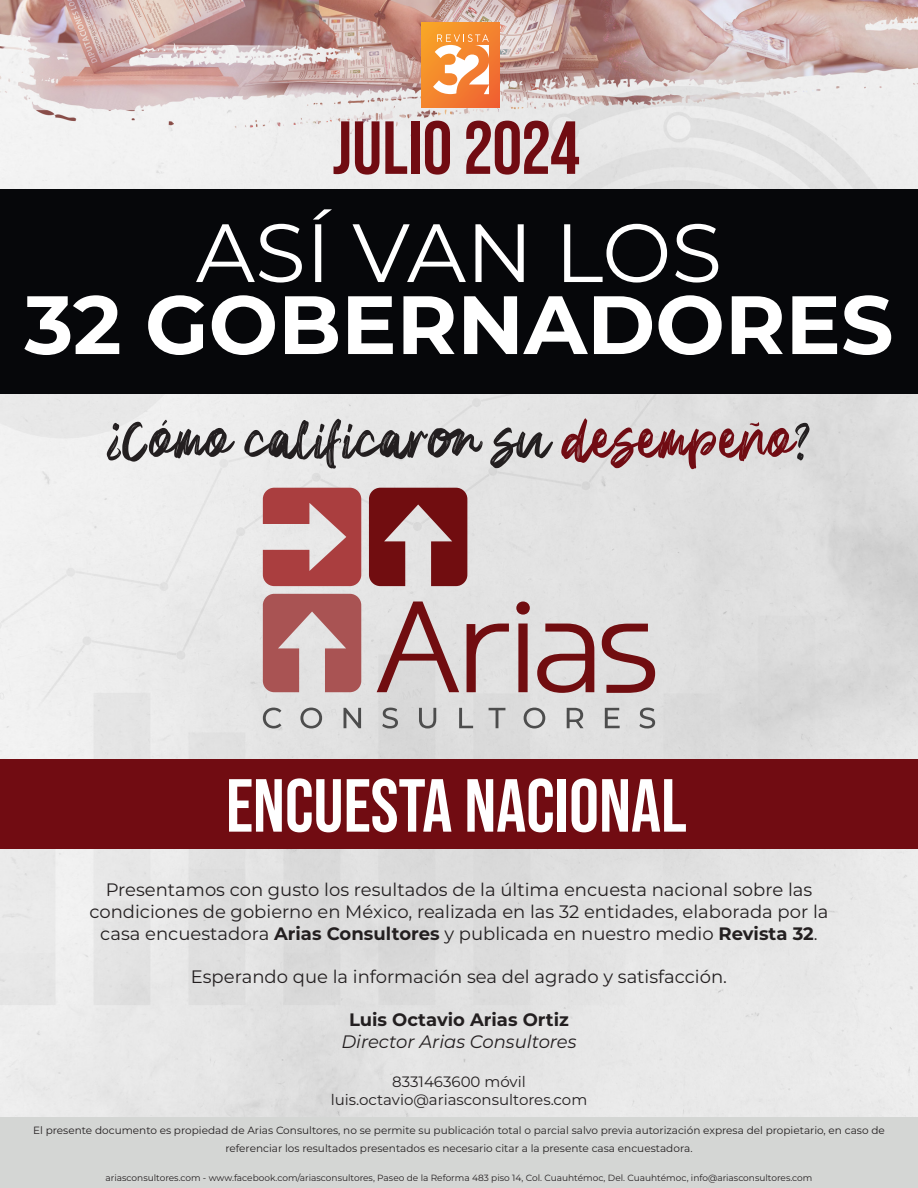
<style>
.page{position:relative;width:918px;height:1188px;background:#fff}
.page>*{position:absolute;margin:0;border:0;box-sizing:border-box;transform-origin:0 0}
.t1{font:700 82.5px "Montserrat";color:#fff}
.t2{font:82.5px "Montserrat";color:#fff}
.t3{font:700 75px "Bebas Neue Pro";color:#fff}
.t4{font:700 75px "Bebas Neue Pro";color:#710c12}
.t5{font:52.5px "Brilliant Mastaka";color:#231f20}
.t6{font:18px/21.6px "Montserrat";color:#231f20;text-align:center}
.t7{font:italic 18px "Montserrat";color:#231f20}
.t8{font:700 18px "Montserrat";color:#231f20}
.t9{font:15px "Montserrat";color:#231f20}
.t10{font:10.5px/18px "Montserrat";color:#231f20;text-align:center}
.t11{font:9px "Montserrat";color:#231f20}
.s1{color:#710c13}
.s2{font-weight:700}
</style>
<div class="page">
<img style="left:0;top:0;width:918px;height:1118px">
<svg style="left:422px;top:23px;width:78px;height:85px;background:#f3822d"></svg>
<svg style="left:433px;top:34px;width:56px;height:60px"></svg>
<div style="left:0;top:189px;width:918px;height:205px;background:#06070a"></div>
<div style="left:0;top:759px;width:918px;height:90px;background:#710c12"></div>
<svg style="left:263px;top:594px;width:98px;height:98px;background:#b77777"></svg>
<svg style="left:263px;top:488px;width:98px;height:98px;background:#ba6b6c"></svg>
<svg style="left:369px;top:488px;width:98px;height:98px;background:#8e4446"></svg>
<svg style="left:537px;top:624px;width:57px;height:69px;background:#b18788"></svg>
<svg style="left:516px;top:602px;width:14px;height:90px"></svg>
<svg style="left:467px;top:624px;width:42px;height:68px;background:#bd9e9f"></svg>
<svg style="left:602px;top:624px;width:53px;height:69px;background:#b69091"></svg>
<svg style="left:377px;top:602px;width:82px;height:90px;background:#c2a8a9"></svg>
<svg style="left:263px;top:708px;width:18px;height:20px"></svg>
<svg style="left:300px;top:708px;width:22px;height:20px"></svg>
<svg style="left:344px;top:708px;width:17px;height:20px"></svg>
<svg style="left:382px;top:708px;width:16px;height:20px"></svg>
<svg style="left:419px;top:708px;width:17px;height:20px"></svg>
<svg style="left:459px;top:708px;width:14px;height:20px"></svg>
<svg style="left:489px;top:708px;width:16px;height:20px"></svg>
<svg style="left:524px;top:708px;width:21px;height:20px"></svg>
<svg style="left:567px;top:708px;width:17px;height:20px"></svg>
<svg style="left:605px;top:708px;width:15px;height:20px"></svg>
<svg style="left:639px;top:708px;width:16px;height:20px"></svg>
<div style="left:0;top:1118px;width:918px;height:70px;background:#d4d6d4"></div>
<p class="t4" style="left:333px;top:105px;width:249px">JULIO 2024</p>
<p class="t2" style="left:196px;top:196px;width:528px">ASÍ VAN LOS</p>
<p class="t1" style="left:24px;top:265px;width:871px">32 GOBERNADORES</p>
<p class="t5" style="left:106px;top:411px;width:707px">¿Cómo calificaron su <span class="s1">desempeño</span>?</p>
<p class="t3" style="left:226px;top:763px;width:462px">ENCUESTA NACIONAL</p>
<p class="t6" style="left:89px;top:878px;width:741px">Presentamos con gusto los resultados de la última encuesta nacional sobre las condiciones de gobierno en México, realizada en las 32 entidades, elaborada por la casa encuestadora <span class="s2">Arias Consultores</span> y publicada en nuestro medio <span class="s2">Revista 32</span>.</p>
<p class="t6" style="left:191px;top:965px;width:538px">Esperando que la información sea del agrado y satisfacción.</p>
<p class="t8" style="left:349px;top:1007px;width:221px">Luis Octavio Arias Ortiz</p>
<p class="t7" style="left:341px;top:1029px;width:237px">Director Arias Consultores</p>
<p class="t9" style="left:392px;top:1071px;width:135px">8331463600 móvil</p>
<p class="t9" style="left:331px;top:1089px;width:258px">luis.octavio@ariasconsultores.com</p>
<p class="t10" style="left:33px;top:1121px;width:853px">El presente documento es propiedad de Arias Consultores, no se permite su publicación total o parcial salvo previa autorización expresa del propietario, en caso de referenciar los resultados presentados es necesario citar a la presente casa encuestadora.</p>
<p class="t11" style="left:106px;top:1172px;width:708px">ariasconsultores.com - www.facebook.com/ariasconsultores, Paseo de la Reforma 483 piso 14, Col. Cuauhtémoc, Del. Cuauhtémoc, info@ariasconsultores.com</p>
</div>
